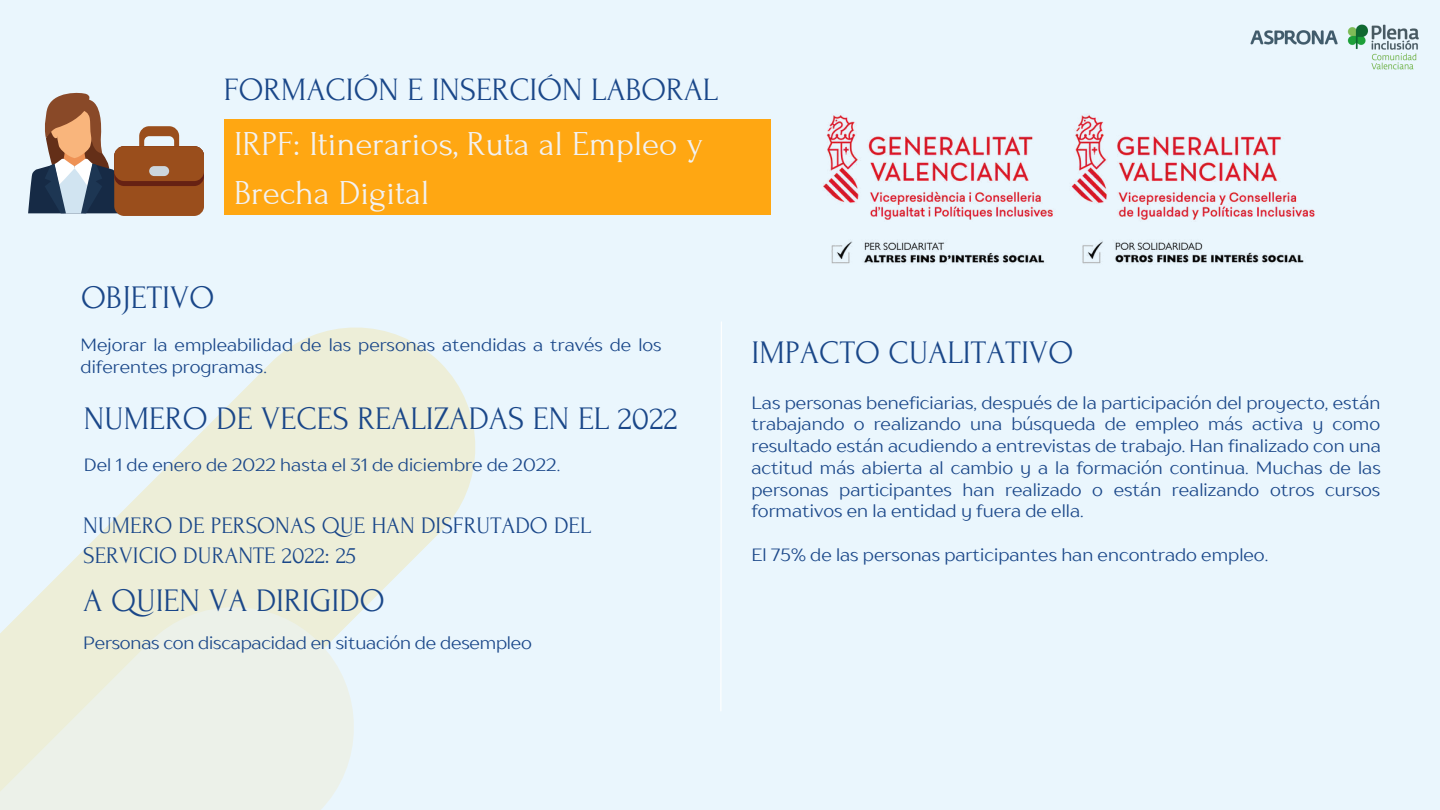
<style>
.page{position:relative;width:1440px;height:810px;background:#eaf6fd}
.page>*{position:absolute;margin:0;border:0;box-sizing:border-box;transform-origin:0 0}
.t1{font:35px/48.8px "Forum";color:#f2f2f2}
.t2{font:32.8px "Forum";color:#1a4789}
.t3{font:32.6px "Forum";color:#1a4789}
.t4{font:23.6px/30px "Forum";color:#1a4789}
.t5{font:17.7px/21.8px "TT Drugs";color:#1a4789;text-align:justify}
.t6{font:17.6px/21.8px "TT Drugs";color:#1a4789}
</style>
<div class="page">
<svg style="left:720px;top:322px;width:2px;height:389px"></svg>
<svg style="left:28px;top:92px;width:176px;height:124px"></svg>
<div style="left:114px;top:146px;width:90px;height:40px;background:#662113;border-radius:10px"></div>
<div style="left:114px;top:146px;width:90px;height:35px;background:#9a4e1c;border-radius:10px"></div>
<div style="left:149px;top:166px;width:20px;height:10px;background:#ccd6dd;border-radius:5px"></div>
<div style="left:224px;top:119px;width:547px;height:96px;background:#ffa712"></div>
<img style="left:823px;top:115px;width:226px;height:149px">
<img style="left:1049px;top:115px;width:266px;height:149px">
<svg style="left:39px;top:327px;width:436px;height:279px;fill:#edeed8"></svg>
<svg style="left:0;top:595px;width:366px;height:215px;fill:#ecf1e9"></svg>
<img style="left:1250px;top:24px;width:169px;height:46px">
<p class="t3" style="left:224px;top:72px;width:496px">FORMACIÓN E INSERCIÓN LABORAL</p>
<p class="t1" style="left:234px;top:120px;width:471px">IRPF: Itinerarios, Ruta al Empleo y<br>Brecha Digital</p>
<p class="t2" style="left:81px;top:279px;width:135px">OBJETIVO</p>
<p class="t6" style="left:81px;top:334px;width:583px">Mejorar la empleabilidad de las personas atendidas a través de los diferentes programas.</p>
<p class="t2" style="left:84px;top:401px;width:595px">NUMERO DE VECES REALIZADAS EN EL 2022</p>
<p class="t5" style="left:84px;top:454px;width:478px">Del 1 de enero de 2022 hasta el 31 de diciembre de 2022.</p>
<p class="t4" style="left:83px;top:511px;width:509px">NUMERO DE PERSONAS QUE HAN DISFRUTADO DEL<br>SERVICIO DURANTE 2022: 25</p>
<p class="t2" style="left:83px;top:583px;width:303px">A QUIEN VA DIRIGIDO</p>
<p class="t5" style="left:83px;top:632px;width:450px">Personas con discapacidad en situación de desempleo</p>
<p class="t2" style="left:752px;top:335px;width:323px">IMPACTO CUALITATIVO</p>
<p class="t5" style="left:752px;top:391px;width:631px">Las personas beneficiarias, después de la participación del proyecto, están trabajando o realizando una búsqueda de empleo más activa y como resultado están acudiendo a entrevistas de trabajo. Han finalizado con una actitud más abierta al cambio y a la formación continua. Muchas de las personas participantes han realizado o están realizando otros cursos formativos en la entidad y fuera de ella.</p>
<p class="t5" style="left:752px;top:543px;width:518px">El 75% de las personas participantes han encontrado empleo.</p>
</div>
